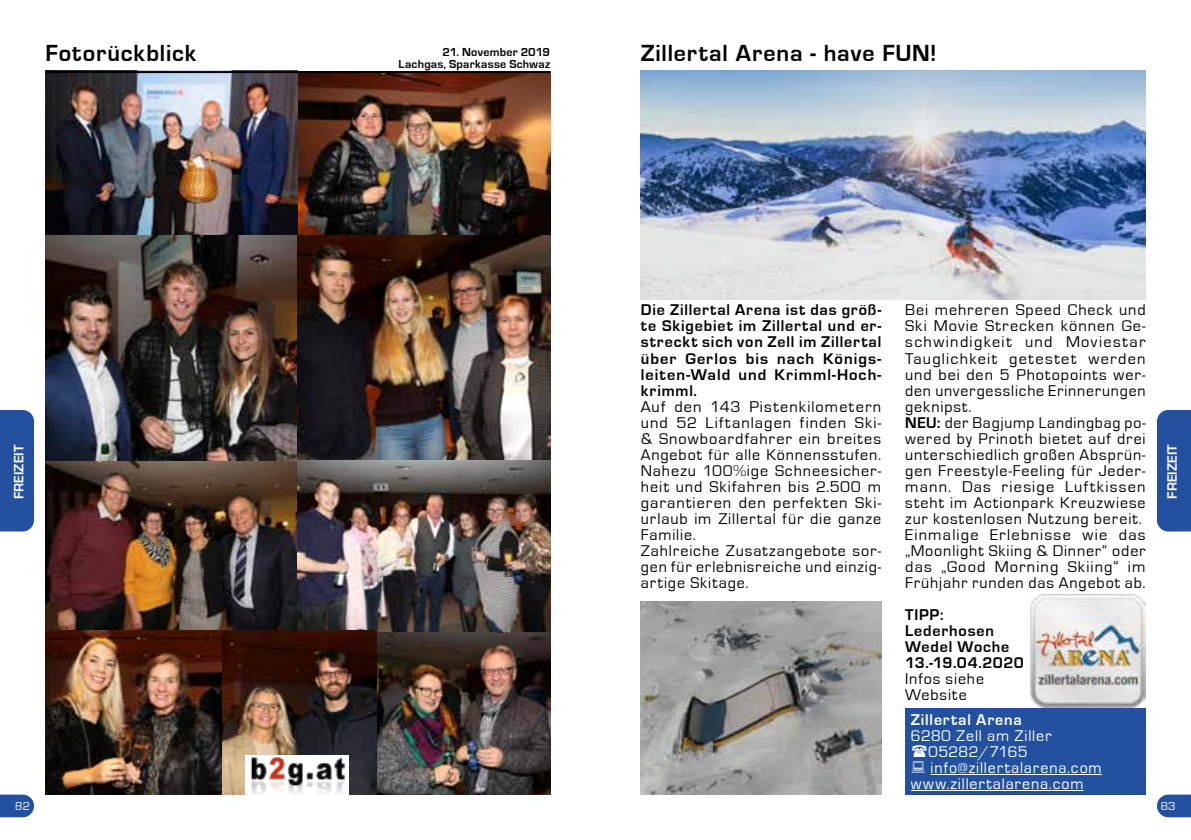
<style>
.page{position:relative;width:1191px;height:840px;background:#fff}
.page>*{position:absolute;margin:0;border:0;box-sizing:border-box;transform-origin:0 0}
.t1{font:700 24px "Eurostile";letter-spacing:.035em;color:#000}
.t2{font:16px/16px "Eurostile";letter-spacing:.06em;color:#000}
.t3{font:700 16px/16px "Eurostile";letter-spacing:.055em;color:#000;text-align:justify}
.t4{font:16px "Eurostile";letter-spacing:.055em;color:#fff}
.t5{font:700 16px "Eurostile";letter-spacing:.05em;color:#fff}
.t6{font:16px "Eurostile";letter-spacing:.015em;color:#fff}
.t7{font:700 14px "Eurostile";letter-spacing:.005em;color:#fff}
.t8{font:700 12px/12px "Eurostile";letter-spacing:.02em;color:#000;text-align:right}
.t9{font:12px "Eurostile";color:#fff}
.s1{font-weight:700}
</style>
<div class="page">
<img style="left:45px;top:73px;width:505px;height:162px">
<img style="left:45px;top:235px;width:505px;height:394px">
<img style="left:221px;top:629px;width:329px;height:165px">
<img style="left:45px;top:629px;width:176px;height:165px">
<hr style="left:45px;top:71px;width:505px;height:2px;background:#000">
<img style="left:246px;top:755px;width:103px;height:39px">
<img style="left:1030px;top:594px;width:115px;height:113px">
<div style="left:905px;top:708px;width:240px;height:86px;background:#2351a0"></div>
<hr style="left:930px;top:773px;width:171px;height:1px;background:#fff">
<hr style="left:911px;top:789px;width:172px;height:1px;background:#fff">
<img style="left:641px;top:71px;width:504px;height:228px">
<img style="left:641px;top:601px;width:240px;height:193px">
<svg style="left:0;top:794px;width:34px;height:22px"></svg>
<div style="left:0;top:410px;width:34px;height:121px;background:#2351a0"></div>
<svg style="left:1157px;top:794px;width:34px;height:22px"></svg>
<div style="left:1157px;top:410px;width:34px;height:121px;background:#2351a0"></div>
<h1 class="t1" style="left:45px;top:40px;width:153px">Fotorückblick</h1>
<p class="t7" style="left:11px;top:499px;width:56px;rotate:-90deg">FREIZEIT</p>
<p class="t9" style="left:15px;top:799px;width:16px">82</p>
<p class="t8" style="left:398px;top:46px;width:153px">21. November 2019<br>Lachgas, Sparkasse Schwaz</p>
<h1 class="t1" style="left:641px;top:40px;width:297px">Zillertal Arena - have FUN!</h1>
<p class="t3" style="left:641px;top:302px;width:242px">Die Zillertal Arena ist das größ&shy;te Skigebiet im Zillertal und er&shy;streckt sich von Zell im Zillertal über Gerlos bis nach Königs&shy;leiten-Wald und Krimml-Hoch&shy;krimml.</p>
<p class="t2" style="left:641px;top:398px;width:242px">Auf den 143 Pistenkilometern und 52 Liftanlagen finden Ski-&amp; Snowboardfahrer ein breites<br>Angebot für alle Könnensstufen.<br>Nahezu 100%ige Schneesicher&shy;heit und Skifahren bis 2.500 m garantieren den perfekten Ski&shy;urlaub im Zillertal für die ganze<br>Familie.<br>Zahlreiche Zusatzangebote sor&shy;gen für erlebnisreiche und einzig&shy;artige Skitage.</p>
<p class="t2" style="left:905px;top:302px;width:242px">Bei mehreren Speed Check und<br>Ski Movie Strecken können Ge&shy;schwindigkeit und Moviestar<br>Tauglichkeit getestet werden und bei den 5 Photopoints wer&shy;den unvergessliche Erinnerungen geknipst.<br><span class="s1">NEU:</span> der Bagjump Landingbag po&shy;wered by Prinoth bietet auf drei unterschiedlich großen Absprün&shy;gen Freestyle-Feeling für Jeder&shy;mann. Das riesige Luftkissen steht im Actionpark Kreuzwiese zur kostenlosen Nutzung bereit.<br>Einmalige Erlebnisse wie das „Moonlight Skiing &amp; Dinner“ oder das „Good Morning Skiing“ im<br>Frühjahr runden das Angebot ab.</p>
<p class="t3" style="left:905px;top:606px;width:120px;text-align:left">TIPP:<br>Lederhosen<br>Wedel Woche<br>13.-19.04.2020</p>
<p class="t2" style="left:905px;top:670px;width:80px">Infos siehe<br>Website</p>
<p class="t5" style="left:911px;top:710px;width:112px">Zillertal Arena</p>
<p class="t4" style="left:911px;top:726px;width:142px">6280 Zell am Ziller</p>
<p class="t6" style="left:928px;top:742px;width:101px">05282/7165</p>
<p class="t4" style="left:930px;top:758px;width:173px">info@zillertalarena.com</p>
<p class="t4" style="left:911px;top:774px;width:174px">www.zillertalarena.com</p>
<p class="t7" style="left:1164px;top:498px;width:56px;rotate:-90deg">FREIZEIT</p>
<p class="t9" style="left:1161px;top:799px;width:16px">83</p>
</div>
